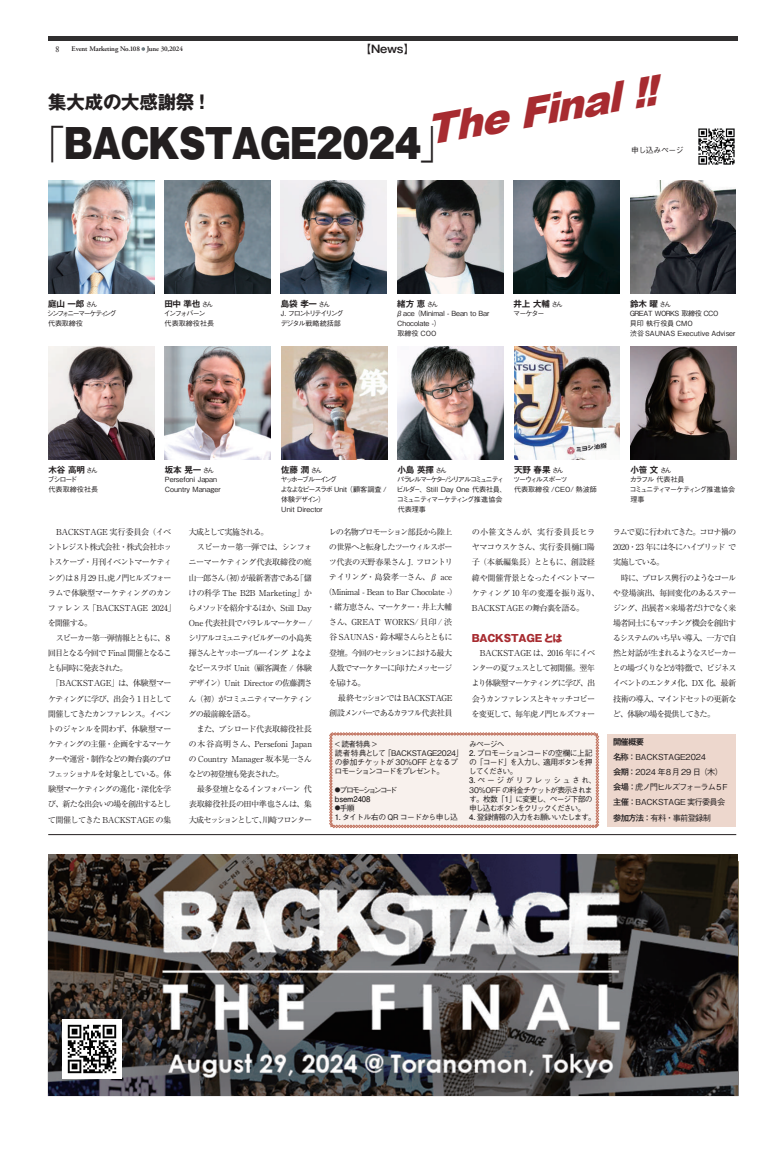
<style>
.page{position:relative;width:772px;height:1151px;background:#fff}
.page>*{position:absolute;margin:0;border:0;box-sizing:border-box;transform-origin:0 0}
.t1{font:italic 900 41.1px "Arial";color:#a72b30}
.t2{font:900 39px "Gothic MB101 Pr 6 N";letter-spacing:-.01em;color:#231f20;scale:.9 1}
.t3{font:700 18.4px "Gothic MB101 Pr 6 N";letter-spacing:-.01em;color:#231f20}
.t4{font:700 10.6px "Gothic MB101 Pr 6 N De";color:#231f20}
.t5{font:800 9.9px "Gothic MB101 Pr 6 N";letter-spacing:-.02em;color:#a72b30}
.t6{font:9.2px "Adobe Garamond Pro";color:#231f20}
.t7{font:700 8.5px "Gothic MB101 Pr 6 N De";letter-spacing:-.02em;color:#231f20}
.t8{font:8.2px/15.1px "Ryumin Pr 6 N";letter-spacing:-.1em;color:#231f20}
.t9{font:8.2px/15.1px "Ryumin Pr 6 N";letter-spacing:-.045em;color:#231f20}
.t10{font:500 8.2px/15.1px "Gothic BBB Pr 6 N";letter-spacing:-.03em;color:#231f20}
.t11{font:8.2px "Ryumin Pr 6 N";letter-spacing:-.04em;color:#231f20}
.t12{font:8.2px "Ryumin Pr 6 N";letter-spacing:-.12em;color:#231f20}
.t13{font:8.2px "Ryumin Pr 6 N";letter-spacing:-.065em;color:#231f20}
.t14{font:8.2px "Ryumin Pr 6 N";letter-spacing:-.02em;color:#231f20}
.t15{font:8.2px "Ryumin Pr 6 N";letter-spacing:-.13em;color:#231f20}
.t16{font:8.2px "Ryumin Pr 6 N";letter-spacing:-.075em;color:#231f20}
.t17{font:8.2px "Ryumin Pr 6 N";letter-spacing:-.125em;color:#231f20}
.t18{font:700 8.2px "Gothic MB101 Pr 6 N De";color:#231f20}
.t19{font:500 7.8px/9.2px "Gothic BBB Pr 6 N";letter-spacing:-.095em;color:#231f20}
.t20{font:500 7.8px/9.2px "Gothic BBB Pr 6 N";letter-spacing:-.065em;color:#231f20}
.t21{font:500 7.8px "Gothic BBB Pr 6 N";letter-spacing:-.075em;color:#231f20}
.t22{font:500 7.8px "Gothic BBB Pr 6 N";letter-spacing:-.23em;color:#231f20}
.t23{font:700 7.8px "Futo Go B101 Pr 6 N";letter-spacing:-.015em;color:#231f20}
.t24{font:500 7.8px "Gothic BBB Pr 6 N";letter-spacing:-.04em;color:#231f20}
.t25{font:500 7.1px/9.9px "Gothic BBB Pr 6 N";color:#231f20}
.t26{font:500 7.1px/9.9px "Gothic BBB Pr 6 N";letter-spacing:-.145em;color:#231f20}
.t27{font:500 7.1px/9.9px "Gothic BBB Pr 6 N";letter-spacing:-.1em;color:#231f20}
.t28{font:500 7.1px/9.9px "Gothic BBB Pr 6 N";letter-spacing:-.025em;color:#231f20}
.t29{font:500 7.1px/9.9px "Gothic BBB Pr 6 N";letter-spacing:-.055em;color:#231f20}
.t30{font:600 7.1px "Adobe Garamond Pro";letter-spacing:-.015em;color:#231f20}
.t31{font:500 7.1px/9.9px "Gothic BBB Pr 6 N";letter-spacing:-.115em;color:#231f20}
.t32{font:500 7.1px/9.9px "Gothic BBB Pr 6 N";letter-spacing:-.165em;color:#231f20}
.t33{font:500 7.1px/9.9px "Gothic BBB Pr 6 N";letter-spacing:-.215em;color:#231f20}
.s1{font-weight:300}
.s2{font-family:"Gothic BBB Pr 6 N";font-weight:500;font-size:7.1px}
.s3{font-size:5.7px}
.s4{font-family:"Futo Go B101 Pr 6 N";font-weight:700}
.s5{font-family:"Gothic MB101 Pr 6 N"}
</style>
<div class="page">
<hr style="left:48px;top:37px;width:689px;height:4px;background:#312f30">
<svg style="left:141px;top:47px;width:4px;height:4px"></svg>
<hr style="left:48px;top:834px;width:687px;height:1px;background:#231f20">
<svg style="left:329px;top:732px;width:269px;height:96px;background:#f4e9e4"></svg>
<div style="left:607px;top:734px;width:128px;height:92px;background:#edd7cd"></div>
<img style="left:48px;top:180px;width:106px;height:113px">
<img style="left:164px;top:180px;width:106px;height:113px">
<img style="left:281px;top:180px;width:105px;height:113px">
<img style="left:397px;top:180px;width:106px;height:113px">
<img style="left:513px;top:180px;width:106px;height:113px">
<img style="left:630px;top:180px;width:105px;height:113px">
<img style="left:49px;top:346px;width:105px;height:114px">
<img style="left:165px;top:346px;width:105px;height:114px">
<img style="left:281px;top:346px;width:106px;height:114px">
<img style="left:397px;top:346px;width:106px;height:114px">
<img style="left:514px;top:346px;width:105px;height:114px">
<img style="left:630px;top:346px;width:105px;height:114px">
<img style="left:48px;top:855px;width:689px;height:241px">
<img style="left:62px;top:1020px;width:60px;height:59px">
<img style="left:698px;top:128px;width:37px;height:37px">
<p class="t6" style="left:55px;top:44px;width:5px">8</p>
<p class="t30" style="left:72px;top:45px;width:113px">Event Marketing No.108 June 30,2024</p>
<p class="t4" style="left:360px;top:40px;width:55px">【News】</p>
<h1 class="t1" style="left:419px;top:101px;width:236px;rotate:-10deg">The Final !!</h1>
<h3 class="t3" style="left:48px;top:87px;width:164px">集大成の大感謝祭！</h3>
<h2 class="t2" style="left:30px;top:111px;width:473px"><span class="s1">「</span>BACKSTAGE2024<span class="s1">」</span></h2>
<p class="t24" style="left:630px;top:144px;width:54px">申し込みページ</p>
<p class="t7" style="left:48px;top:297px;width:51px">庭山 一郎 <span class="s2">さん</span></p>
<p class="t33" style="left:47px;top:308px;width:71px">シンフォニーマーケティング代表取締役</p>
<p class="t7" style="left:164px;top:297px;width:50px">田中 準也 <span class="s2">さん</span></p>
<p class="t29" style="left:164px;top:308px;width:52px">インフォバーン代表取締役社長</p>
<p class="t7" style="left:280px;top:297px;width:51px">島袋 孝一 <span class="s2">さん</span></p>
<p class="t32" style="left:280px;top:308px;width:64px">J. フロントリテイリングデジタル戦略統括部</p>
<p class="t7" style="left:397px;top:297px;width:43px">緒方 恵 <span class="s2">さん</span></p>
<p class="t28" style="left:395px;top:308px;width:95px">βace（Minimal - Bean to Bar<br>Chocolate -）<br>取締役 COO</p>
<p class="t7" style="left:513px;top:297px;width:51px">井上 大輔 <span class="s2">さん</span></p>
<p class="t28" style="left:513px;top:308px;width:33px">マーケター</p>
<p class="t7" style="left:629px;top:297px;width:42px">鈴木 曜 <span class="s2">さん</span></p>
<p class="t25" style="left:629px;top:308px;width:107px">GREAT WORKS 取締役 CCO<br>貝印 執行役員 CMO<br>渋谷SAUNAS Executive Adviser</p>
<p class="t7" style="left:48px;top:463px;width:51px">木谷 高明 <span class="s2">さん</span></p>
<p class="t25" style="left:48px;top:474px;width:52px">ブシロード<br>代表取締役社長</p>
<p class="t7" style="left:165px;top:463px;width:51px">坂本 晃一 <span class="s2">さん</span></p>
<p class="t25" style="left:165px;top:474px;width:57px">Persefoni Japan<br>Country Manager</p>
<p class="t7" style="left:281px;top:463px;width:43px">佐藤 潤 <span class="s2">さん</span></p>
<p class="t27" style="left:280px;top:474px;width:108px">ヤッホーブルーイング<br>よなよなピースラボ Unit（顧客調査 /体験デザイン）<br>Unit Director</p>
<p class="t7" style="left:397px;top:463px;width:51px">小島 英揮 <span class="s2">さん</span></p>
<p class="t26" style="left:396px;top:474px;width:112px">パラレルマーケター/シリアルコミュニティビルダー、Still Day One 代表社員、コミュニティマーケティング推進協会代表理事</p>
<p class="t7" style="left:513px;top:463px;width:51px">天野 春果 <span class="s2">さん</span></p>
<p class="t29" style="left:513px;top:474px;width:85px">ツーウィルスポーツ<br>代表取締役 /CEO/ 熱波師</p>
<p class="t8" style="left:47px;top:524px;width:130px">　BACKSTAGE 実行委員会（イベントレジスト株式会社・株式会社ホットスケープ・月刊イベントマーケティング）は 8 月 29 日、虎ノ門ヒルズフォーラムで体験型マーケティングのカンファレンス「BACKSTAGE 2024」を開催する。<br>　スピーカー第一弾情報とともに、８回目となる今回で Final 開催となることも同時に発表された。<br>　「BACKSTAGE」は、体験型マーケティングに学び、出会う 1 日として開催してきたカンファレンス。イベントのジャンルを問わず、体験型マーケティングの主催・企画をするマーケターや運営・制作などの舞台裏のプロフェッショナルを対象としている。体験型マーケティングの進化・深化を学び、新たな出会いの場を創出するとして開催してきた BACKSTAGE の集</p>
<p class="t8" style="left:188px;top:524px;width:126px">大成として実施される。<br>　スピーカー第一弾では、シンフォニーマーケティング代表取締役の庭山一郎さん（初）が最新著書である「儲けの科学 The B2B Marketing」からメソッドを紹介するほか、Still Day<br>One 代表社員でパラレルマーケター /シリアルコミュニティビルダーの小島英揮さんとヤッホーブルーイング よなよなピースラボ Unit（顧客調査 / 体験デザイン）Unit Director の佐藤潤さん（初）がコミュニティマーケティングの最前線を語る。<br>　また、ブシロード代表取締役社長の木谷高明さん、Persefoni Japanの Country Manager 坂本晃一さんなどの初登壇も発表された。<br>　最多登壇となるインフォバーン 代表取締役社長の田中準也さんは、集大成セッションとして、川崎フロンター</p>
<p class="t12" style="left:328px;top:525px;width:125px">レの名物プロモーション部長から陸上</p>
<p class="t15" style="left:329px;top:540px;width:125px">の世界へと転身したツーウィルスポー</p>
<p class="t16" style="left:328px;top:555px;width:125px">ツ代表の天野春果さん J. フロントリ</p>
<p class="t11" style="left:328px;top:570px;width:125px">テイリング・島袋孝一さん、β ace</p>
<p class="t11" style="left:324px;top:586px;width:135px">（Minimal - Bean to Bar Chocolate -）</p>
<p class="t8" style="left:326px;top:599px;width:127px">・緒方恵さん、マーケター・井上大輔</p>
<p class="t14" style="left:328px;top:616px;width:125px">さん、GREAT WORKS/ 貝印 / 渋</p>
<p class="t8" style="left:329px;top:629px;width:125px">谷 SAUNAS・鈴木曜さんらとともに</p>
<p class="t17" style="left:329px;top:646px;width:125px">登壇。今回のセッションにおける最大</p>
<p class="t12" style="left:329px;top:661px;width:125px">人数でマーケターに向けたメッセージ</p>
<p class="t8" style="left:328px;top:675px;width:38px">を届ける。</p>
<p class="t13" style="left:329px;top:691px;width:125px">　最終セッションでは BACKSTAGE</p>
<p class="t8" style="left:329px;top:705px;width:125px">創設メンバーであるカラフル代表社員</p>
<p class="t20" style="left:334px;top:738px;width:130px">&lt; 読者特典 &gt;<br>読者特典として「BACKSTAGE2024」の参加チケットが 30%OFF となるプロモーションコードをプレゼント。</p>
<p class="t22" style="left:334px;top:783px;width:71px"><span class="s3">●</span>プロモーションコード　</p>
<p class="t23" style="left:334px;top:793px;width:37px">bsem2408</p>
<p class="t19" style="left:334px;top:803px;width:21px"><span class="s3">●</span>手順</p>
<p class="t21" style="left:334px;top:811px;width:125px"><span class="s4">1.</span> タイトル右の QR コードから申し込</p>
<p class="t9" style="left:471px;top:524px;width:129px">の小笹文さんが、実行委員長ヒラヤマコウスケさん、実行委員樋口陽子（本紙編集長）とともに、創設経緯や開催背景となったイベントマーケティング 10 年の変遷を振り返り、<br>BACKSTAGE の舞台裏を語る。</p>
<p class="t5" style="left:471px;top:630px;width:92px">BACKSTAGE とは</p>
<p class="t8" style="left:471px;top:645px;width:125px;text-align:justify">　BACKSTAGE は、2016 年にイベンターの夏フェスとして初開催。翌年より体験型マーケティングに学び、出会うカンファレンスとキャッチコピーを変更して、毎年虎ノ門ヒルズフォー</p>
<p class="t19" style="left:469px;top:738px;width:37px">みページへ</p>
<p class="t19" style="left:468px;top:748px;width:129px"><span class="s4">2.</span> プロモーションコードの空欄に上記の「コード」を入力し、適用ボタンを押してください。<br><span class="s4">3.</span>ページがリフレッシュされ、<br>30%OFF の料金チケットが表示されます。枚数「1」に変更し、ページ下部の申し込むボタンをクリックください。</p>
<p class="t19" style="left:469px;top:812px;width:128px"><span class="s4">4.</span> 登録情報の入力をお願いいたします。</p>
<p class="t7" style="left:630px;top:463px;width:43px">小笹 文 <span class="s2">さん</span></p>
<p class="t31" style="left:629px;top:474px;width:107px">カラフル 代表社員<br>コミュニティマーケティング推進協会理事</p>
<p class="t8" style="left:612px;top:524px;width:125px">ラムで夏に行われてきた。コロナ禍の<br>2020・23 年には冬にハイブリッド で実施している。<br>　時に、プロレス興行のようなコールや登場演出、毎回変化のあるステージング、出展者×来場者だけでなく来場者同士にもマッチング機会を創出するシステムのいち早い導入、一方で自然と対話が生まれるようなスピーカーとの場づくりなどが特徴で、ビジネスイベントのエンタメ化、DX 化、最新技術の導入、マインドセットの更新など、体験の場を提供してきた。</p>
<p class="t18" style="left:612px;top:735px;width:32px">開催概要</p>
<p class="t10" style="left:612px;top:749px;width:116px"><span class="s5">名称：</span>BACKSTAGE2024<br><span class="s5">会期：</span>2024 年８月 29 日（木）<span class="s5">会場：</span>虎ノ門ヒルズフォーラム５F<span class="s5">主催：</span>BACKSTAGE 実行委員会<span class="s5">参加方法：</span>有料・事前登録制</p>
</div>
